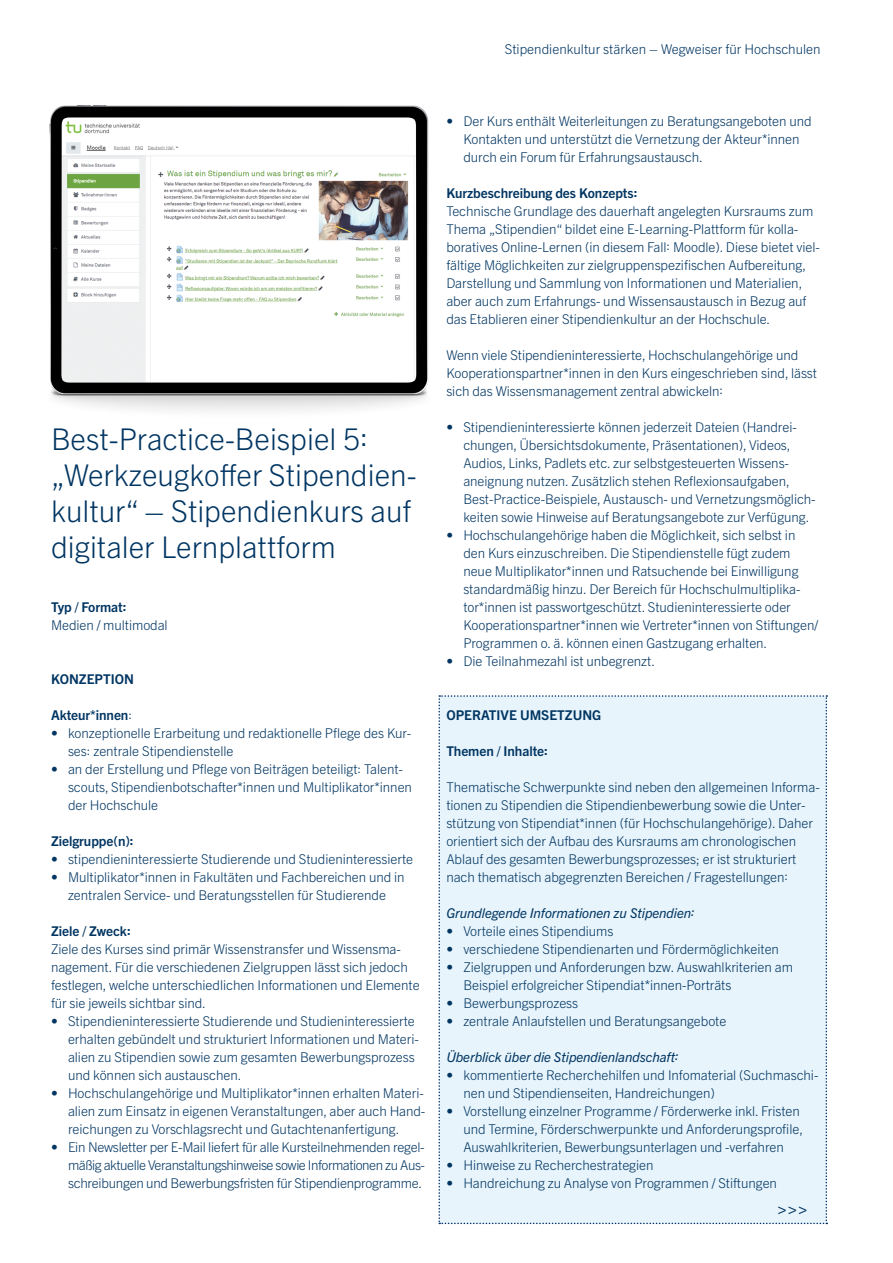
<style>
.page{position:relative;width:893px;height:1263px;background:#fff}
.page>*{position:absolute;margin:0;border:0;box-sizing:border-box;transform-origin:0 0}
.t1{font:300 30px/36px "Trade Gothic Next LT Pro";color:#003562}
.t2{font:18px "Trade Gothic Next LT Pro";color:#003562}
.t3{font:300 13.5px/18px "Trade Gothic Next LT Pro";letter-spacing:-.005em;color:#003562}
.t4{font:700 13.5px "Trade Gothic Next LT Pro";letter-spacing:-.005em;color:#003562}
.t5{font:italic 13.5px "Trade Gothic Next LT Pro";letter-spacing:-.005em;color:#003562}
.s1{font-weight:300}
</style>
<div class="page">
<div style="left:438px;top:695px;width:389px;height:529px;background:#e8f4fb"></div>
<img style="left:49px;top:105px;width:380px;height:306px">
<p class="t3" style="left:505px;top:39px;width:317px">Stipendienkultur stärken – Wegweiser für Hochschulen</p>
<h1 class="t1" style="left:51px;top:419px;width:367px">Best-Practice-Beispiel 5: „Werkzeugkoffer Stipendien&shy;kultur“ – Stipendienkurs auf digitaler Lernplattform</h1>
<p class="t4" style="left:51px;top:598px;width:77px">Typ / Format:</p>
<p class="t3" style="left:51px;top:615px;width:118px">Medien / multimodal</p>
<p class="t4" style="left:51px;top:670px;width:85px">KONZEPTION</p>
<p class="t4" style="left:51px;top:706px;width:83px">Akteur*innen<span class="s1">:</span></p>
<p class="t3" style="left:68px;top:723px;width:345px;text-indent:-17px">• konzeptionelle Erarbeitung und redaktionelle Pflege des Kur&shy;ses: zentrale Stipendienstelle</p>
<p class="t3" style="left:68px;top:759px;width:345px;text-indent:-17px">• an der Erstellung und Pflege von Beiträgen beteiligt: Talent&shy;scouts, Stipendienbotschafter*innen und Multiplikator*innen der Hochschule</p>
<p class="t4" style="left:51px;top:832px;width:84px">Zielgruppe(n):</p>
<p class="t3" style="left:51px;top:849px;width:364px">• stipendieninteressierte Studierende und Studieninteressierte</p>
<p class="t3" style="left:51px;top:867px;width:355px;text-align:center">• Multiplikator*innen in Fakultäten und Fachbereichen und in zentralen Service- und Beratungsstellen für Studierende</p>
<p class="t4" style="left:51px;top:922px;width:81px">Ziele / Zweck:</p>
<p class="t3" style="left:51px;top:939px;width:370px">Ziele des Kurses sind primär Wissenstransfer und Wissensma&shy;nagement. Für die verschiedenen Zielgruppen lässt sich jedoch festlegen, welche unterschiedlichen Informationen und Elemente für sie jeweils sichtbar sind.</p>
<p class="t3" style="left:68px;top:1011px;width:352px;text-indent:-17px">• Stipendieninteressierte Studierende und Studieninteressierte erhalten gebündelt und strukturiert Informationen und Materi&shy;alien zu Stipendien sowie zum gesamten Bewerbungsprozess und können sich austauschen.</p>
<p class="t3" style="left:68px;top:1083px;width:359px;text-align:justify;text-indent:-17px">• Hochschulangehörige und Multiplikator*innen erhalten Materi&shy;alien zum Einsatz in eigenen Veranstaltungen, aber auch Hand&shy;reichungen zu Vorschlagsrecht und Gutachtenanfertigung.</p>
<p class="t3" style="left:68px;top:1137px;width:358px;text-align:justify;text-indent:-17px">• Ein Newsletter per E-Mail liefert für alle Kursteilnehmenden regel&shy;mäßig aktuelle Veranstaltungshinweise sowie Informationen zu Aus&shy;schreibungen und Bewerbungsfristen für Stipendienprogramme.</p>
<p class="t3" style="left:463px;top:111px;width:350px;text-indent:-17px">• Der Kurs enthält Weiterleitungen zu Beratungsangeboten und<br>Kontakten und unterstützt die Vernetzung der Akteur*innen durch ein Forum für Erfahrungsaustausch.</p>
<p class="t4" style="left:446px;top:184px;width:193px">Kurzbeschreibung des Konzepts:</p>
<p class="t3" style="left:446px;top:201px;width:375px">Technische Grundlage des dauerhaft angelegten Kursraums zum Thema „Stipendien“ bildet eine E-Learning-Plattform für kolla&shy;boratives Online-Lernen (in diesem Fall: Moodle). Diese bietet viel&shy;fältige Möglichkeiten zur zielgruppenspezifischen Aufbereitung, Darstellung und Sammlung von Informationen und Materialien, aber auch zum Erfahrungs- und Wissensaustausch in Bezug auf das Etablieren einer Stipendienkultur an der Hochschule.</p>
<p class="t3" style="left:446px;top:345px;width:372px">Wenn viele Stipendieninteressierte, Hochschulangehörige und<br>Kooperationspartner*innen in den Kurs eingeschrieben sind, lässt sich das Wissensmanagement zentral abwickeln:</p>
<p class="t3" style="left:463px;top:417px;width:354px;text-indent:-17px">• Stipendieninteressierte können jederzeit Dateien (Handrei&shy;chungen, Übersichtsdokumente, Präsentationen), Videos, Audios, Links, Padlets etc. zur selbstgesteuerten Wissens&shy;aneignung nutzen. Zusätzlich stehen Reflexionsaufgaben, Best-Practice-Beispiele, Austausch- und Vernetzungsmöglich&shy;keiten sowie Hinweise auf Beratungsangebote zur Verfügung.</p>
<p class="t3" style="left:463px;top:525px;width:356px;text-indent:-17px">• Hochschulangehörige haben die Möglichkeit, sich selbst in den Kurs einzuschreiben. Die Stipendienstelle fügt zudem neue Multiplikator*innen und Ratsuchende bei Einwilligung standardmäßig hinzu. Der Bereich für Hochschulmultiplika&shy;tor*innen ist passwortgeschützt. Studieninteressierte oder Kooperationspartner*innen wie Vertreter*innen von Stiftungen/ Programmen o. ä. können einen Gastzugang erhalten.</p>
<p class="t3" style="left:446px;top:651px;width:210px">• Die Teilnahmezahl ist unbegrenzt.</p>
<p class="t4" style="left:446px;top:706px;width:156px">OPERATIVE UMSETZUNG</p>
<p class="t4" style="left:446px;top:742px;width:103px">Themen / Inhalte:</p>
<p class="t3" style="left:446px;top:777px;width:375px">Thematische Schwerpunkte sind neben den allgemeinen Informa&shy;tionen zu Stipendien die Stipendienbewerbung sowie die Unter&shy;stützung von Stipendiat*innen (für Hochschulangehörige). Daher orientiert sich der Aufbau des Kursraums am chronologischen Ablauf des gesamten Bewerbungsprozesses; er ist strukturiert nach thematisch abgegrenzten Bereichen / Fragestellungen:</p>
<p class="t5" style="left:446px;top:903px;width:250px">Grundlegende Informationen zu Stipendien:</p>
<p class="t3" style="left:446px;top:921px;width:169px">• Vorteile eines Stipendiums</p>
<p class="t3" style="left:446px;top:939px;width:334px">• verschiedene Stipendienarten und Fördermöglichkeiten</p>
<p class="t3" style="left:463px;top:957px;width:331px;text-indent:-17px">• Zielgruppen und Anforderungen bzw. Auswahlkriterien am<br>Beispiel erfolgreicher Stipendiat*innen-Porträts</p>
<p class="t3" style="left:446px;top:993px;width:133px">• Bewerbungsprozess</p>
<p class="t3" style="left:446px;top:1011px;width:282px">• zentrale Anlaufstellen und Beratungsangebote</p>
<p class="t5" style="left:446px;top:1047px;width:234px">Überblick über die Stipendienlandschaft:</p>
<p class="t3" style="left:463px;top:1065px;width:357px;text-indent:-17px">• kommentierte Recherchehilfen und Infomaterial (Suchmaschi&shy;nen und Stipendienseiten, Handreichungen)</p>
<p class="t3" style="left:463px;top:1101px;width:341px;text-indent:-17px">• Vorstellung einzelner Programme / Förderwerke inkl. Fristen und Termine, Förderschwerpunkte und Anforderungsprofile,<br>Auswahlkriterien, Bewerbungsunterlagen und -verfahren</p>
<p class="t3" style="left:446px;top:1155px;width:209px">• Hinweise zu Recherchestrategien</p>
<p class="t3" style="left:446px;top:1173px;width:332px">• Handreichung zu Analyse von Programmen / Stiftungen</p>
<h2 class="t2" style="left:777px;top:1196px;width:32px">&gt;&gt;&gt;</h2>
</div>
